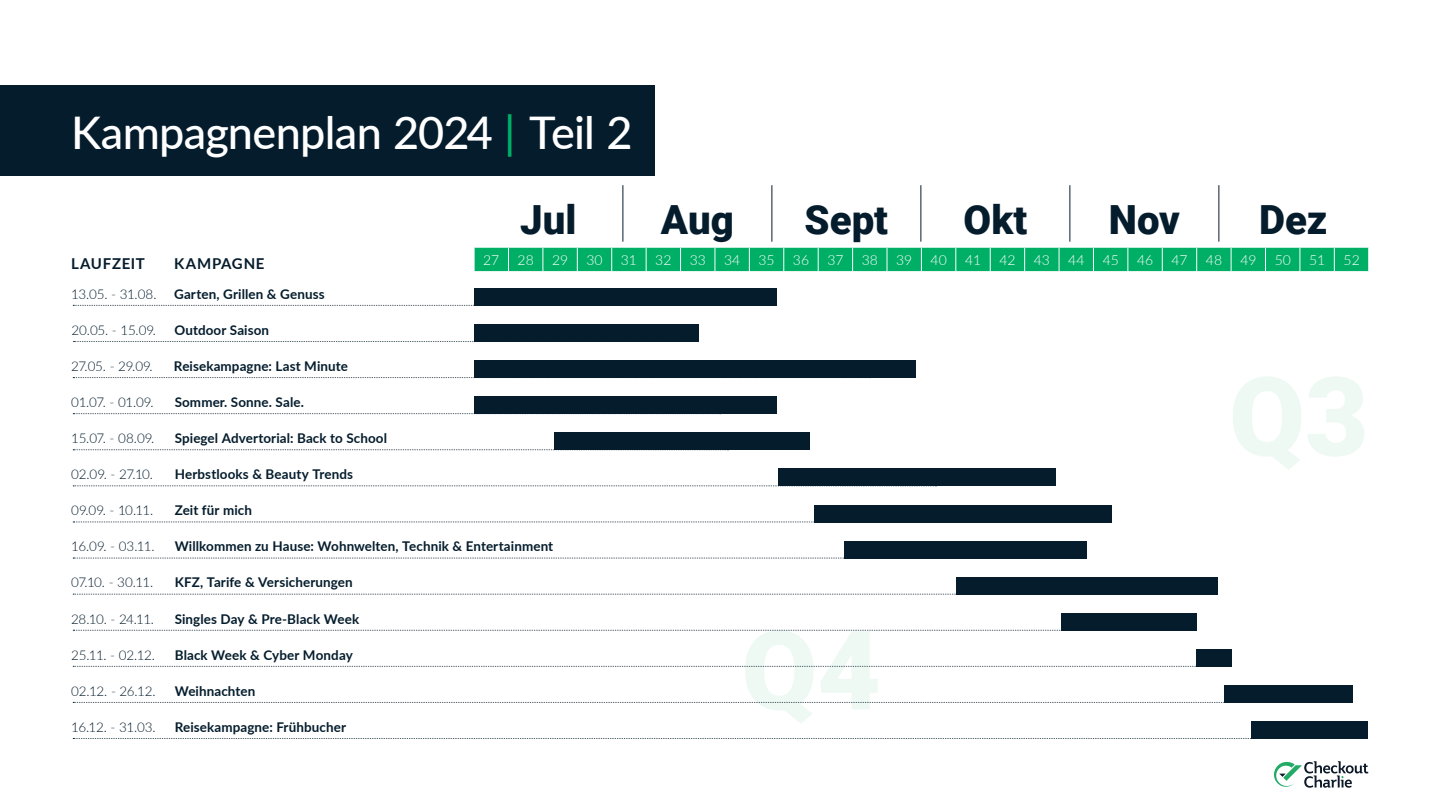
<style>
.page{position:relative;width:1440px;height:810px;background:#fff}
.page>*{position:absolute;margin:0;border:0;box-sizing:border-box;transform-origin:0 0}
.t1{font:500 45px "Lato";letter-spacing:-.015em;color:#fff}
.t2{font:900 40.2px "Roboto";color:#041c2c}
.t3{font:700 15px "Lato";letter-spacing:.045em;color:#041c2c}
.t4{font:300 13.95px "Lato";color:#fff}
.t5{font:700 13.42px "Lato";letter-spacing:.01em;color:#041c2c}
.t6{font:300 13.42px "Lato";letter-spacing:-.02em;color:#041c2c}
.s1{color:#00af66}
</style>
<div class="page">
<hr style="left:623px;top:185px;width:1px;height:57px;background:#041c2c">
<hr style="left:772px;top:185px;width:1px;height:57px;background:#041c2c">
<hr style="left:921px;top:185px;width:1px;height:57px;background:#041c2c">
<hr style="left:1070px;top:185px;width:1px;height:57px;background:#041c2c">
<hr style="left:1219px;top:185px;width:1px;height:57px;background:#041c2c">
<div style="left:474px;top:248px;width:895px;height:23px;background:#00af66"></div>
<svg style="left:1274px;top:761px;width:94px;height:27px"></svg>
<div style="left:0;top:85px;width:655px;height:91px;background:#041c2c"></div>
<div style="left:474px;top:397px;width:302px;height:17px;background:#041c2c"></div>
<svg style="left:73px;top:413px;width:401px;height:1px"></svg>
<svg style="left:73px;top:450px;width:656px;height:1px"></svg>
<div style="left:554px;top:433px;width:255px;height:17px;background:#041c2c"></div>
<svg style="left:73px;top:486px;width:864px;height:1px"></svg>
<div style="left:778px;top:469px;width:278px;height:17px;background:#041c2c"></div>
<div style="left:815px;top:505px;width:297px;height:17px;background:#041c2c"></div>
<svg style="left:73px;top:522px;width:963px;height:1px"></svg>
<div style="left:844px;top:541px;width:243px;height:17px;background:#041c2c"></div>
<svg style="left:73px;top:558px;width:934px;height:1px"></svg>
<div style="left:956px;top:577px;width:261px;height:17px;background:#041c2c"></div>
<svg style="left:73px;top:594px;width:1134px;height:1px"></svg>
<div style="left:1061px;top:613px;width:136px;height:17px;background:#041c2c"></div>
<svg style="left:73px;top:630px;width:1121px;height:1px"></svg>
<div style="left:1197px;top:649px;width:35px;height:18px;background:#041c2c"></div>
<svg style="left:73px;top:666px;width:1124px;height:1px"></svg>
<div style="left:1224px;top:685px;width:128px;height:18px;background:#041c2c"></div>
<svg style="left:73px;top:702px;width:1151px;height:1px"></svg>
<div style="left:1251px;top:721px;width:117px;height:18px;background:#041c2c"></div>
<svg style="left:73px;top:738px;width:1178px;height:1px"></svg>
<div style="left:474px;top:288px;width:302px;height:18px;background:#041c2c"></div>
<svg style="left:73px;top:305px;width:401px;height:1px"></svg>
<div style="left:474px;top:361px;width:442px;height:17px;background:#041c2c"></div>
<svg style="left:73px;top:377px;width:401px;height:1px"></svg>
<div style="left:474px;top:324px;width:225px;height:18px;background:#041c2c"></div>
<svg style="left:74px;top:341px;width:400px;height:1px"></svg>
<h1 class="t1" style="left:71px;top:100px;width:563px">Kampagnenplan 2024 <span class="s1">|</span> Teil 2</h1>
<p class="t3" style="left:71px;top:253px;width:75px">LAUFZEIT</p>
<p class="t3" style="left:174px;top:253px;width:92px">KAMPAGNE</p>
<p class="t6" style="left:71px;top:285px;width:87px">13.05. - 31.08.</p>
<p class="t5" style="left:174px;top:284px;width:152px">Garten, Grillen &amp; Genuss</p>
<p class="t6" style="left:72px;top:321px;width:86px">20.05. - 15.09.</p>
<p class="t5" style="left:174px;top:320px;width:96px">Outdoor Saison</p>
<p class="t6" style="left:71px;top:357px;width:83px">27.05. - 29.09.</p>
<p class="t5" style="left:174px;top:356px;width:176px">Reisekampagne: Last Minute</p>
<h2 class="t2" style="left:520px;top:191px;width:58px">Jul</h2>
<h2 class="t2" style="left:661px;top:191px;width:74px">Aug</h2>
<h2 class="t2" style="left:805px;top:191px;width:85px">Sept</h2>
<h2 class="t2" style="left:964px;top:191px;width:65px">Okt</h2>
<h2 class="t2" style="left:1109px;top:191px;width:73px">Nov</h2>
<h2 class="t2" style="left:1259px;top:191px;width:70px">Dez</h2>
<p class="t4" style="left:483px;top:250px;width:18px">27</p>
<p class="t4" style="left:518px;top:250px;width:18px">28</p>
<p class="t4" style="left:552px;top:250px;width:18px">29</p>
<p class="t4" style="left:586px;top:250px;width:18px">30</p>
<p class="t4" style="left:621px;top:250px;width:18px">31</p>
<p class="t4" style="left:655px;top:250px;width:18px">32</p>
<p class="t4" style="left:690px;top:250px;width:18px">33</p>
<p class="t4" style="left:724px;top:250px;width:18px">34</p>
<p class="t4" style="left:759px;top:250px;width:18px">35</p>
<p class="t4" style="left:793px;top:250px;width:18px">36</p>
<p class="t4" style="left:827px;top:250px;width:18px">37</p>
<p class="t4" style="left:862px;top:250px;width:18px">38</p>
<p class="t4" style="left:896px;top:250px;width:18px">39</p>
<p class="t4" style="left:931px;top:250px;width:18px">40</p>
<p class="t4" style="left:965px;top:250px;width:18px">41</p>
<p class="t4" style="left:999px;top:250px;width:18px">42</p>
<p class="t4" style="left:1034px;top:250px;width:18px">43</p>
<p class="t4" style="left:1068px;top:250px;width:18px">44</p>
<p class="t4" style="left:1103px;top:250px;width:18px">45</p>
<p class="t4" style="left:1137px;top:250px;width:18px">46</p>
<p class="t4" style="left:1172px;top:250px;width:18px">47</p>
<p class="t4" style="left:1206px;top:250px;width:18px">48</p>
<p class="t4" style="left:1240px;top:250px;width:18px">49</p>
<p class="t4" style="left:1275px;top:250px;width:18px">50</p>
<p class="t4" style="left:1309px;top:250px;width:18px">51</p>
<p class="t4" style="left:1344px;top:250px;width:18px">52</p>
<p class="t6" style="left:71px;top:393px;width:84px">01.07. - 01.09.</p>
<p class="t5" style="left:175px;top:392px;width:131px">Sommer. Sonne. Sale.</p>
<p class="t6" style="left:71px;top:429px;width:85px">15.07. - 08.09.</p>
<p class="t5" style="left:175px;top:428px;width:214px">Spiegel Advertorial: Back to School</p>
<p class="t6" style="left:71px;top:465px;width:83px">02.09. - 27.10.</p>
<p class="t5" style="left:175px;top:464px;width:180px">Herbstlooks &amp; Beauty Trends</p>
<p class="t6" style="left:71px;top:501px;width:84px">09.09. - 10.11.</p>
<p class="t5" style="left:175px;top:501px;width:79px">Zeit für mich</p>
<p class="t6" style="left:71px;top:537px;width:85px">16.09. - 03.11.</p>
<p class="t5" style="left:175px;top:537px;width:380px">Willkommen zu Hause: Wohnwelten, Technik &amp; Entertainment</p>
<p class="t6" style="left:71px;top:573px;width:83px">07.10. - 30.11.</p>
<p class="t5" style="left:175px;top:573px;width:180px">KFZ, Tarife &amp; Versicherungen</p>
<p class="t6" style="left:71px;top:609px;width:84px">28.10. - 24.11.</p>
<p class="t5" style="left:175px;top:609px;width:186px">Singles Day &amp; Pre-Black Week</p>
<p class="t6" style="left:71px;top:645px;width:85px">25.11. - 02.12.</p>
<p class="t5" style="left:175px;top:645px;width:180px">Black Week &amp; Cyber Monday</p>
<p class="t6" style="left:71px;top:682px;width:86px">02.12. - 26.12.</p>
<p class="t5" style="left:175px;top:681px;width:82px">Weihnachten</p>
<p class="t6" style="left:71px;top:718px;width:86px">16.12. - 31.03.</p>
<p class="t5" style="left:175px;top:717px;width:173px">Reisekampagne: Frühbucher</p>
</div>
